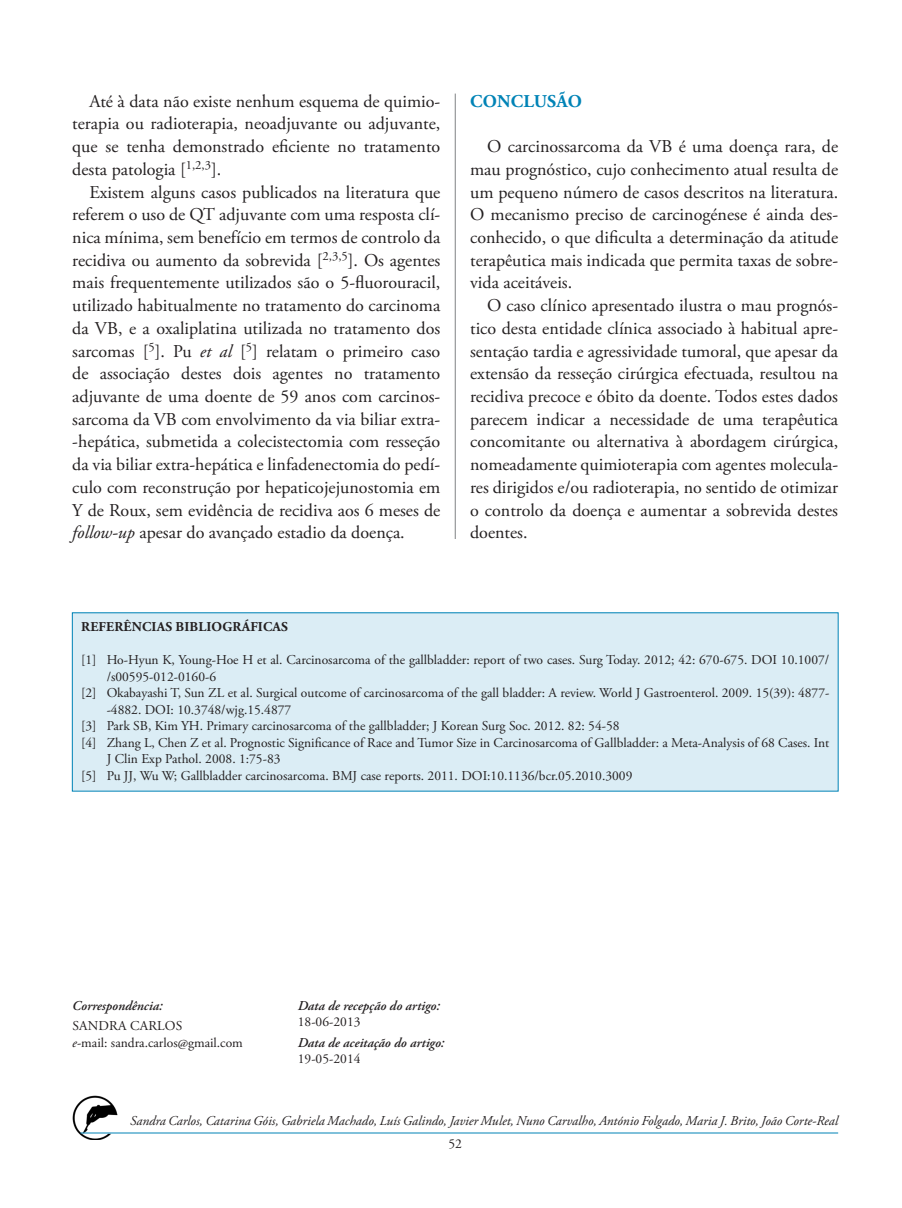
<style>
.page{position:relative;width:902px;height:1208px;background:#fff}
.page>*{position:absolute;margin:0;border:0;box-sizing:border-box;transform-origin:0 0}
.Texto_colunas{font:18px/22.6px "Adobe Garamond Pro";color:#231f20;text-align:justify}
.TITULOS{font:700 18px "Adobe Garamond Pro";letter-spacing:.015em;color:#0083b6}
.Texto_colunas-2{font:13.5px/16.5px "Adobe Garamond Pro";color:#231f20}
.t1{font:italic 13.5px "Adobe Garamond Pro";color:#231f20}
._04_Grau_Academico{font:italic 600 13.5px "Adobe Garamond Pro";color:#231f20}
._04_Grau_Academico-2{font:13.5px "Adobe Garamond Pro";color:#231f20}
.Texto_colunas-3{font:700 13.5px "Adobe Garamond Pro";letter-spacing:.015em;color:#231f20}
._04_Grau_Academico-3{font:13.5px "Adobe Garamond";color:#231f20}
.s1{font-style:italic}
</style>
<div class="page">
<hr style="left:455px;top:94px;width:1px;height:969px;background:#808285">
<img style="left:72px;top:1095px;width:46px;height:45px">
<hr style="left:81px;top:1132px;width:757px;height:1px;background:#0083b6">
<div style="left:440px;top:539px;width:30px;height:543px;background:#fff"></div>
<div style="left:72px;top:613px;width:766px;height:178px;background:#dbedf5"></div>
<p class="Texto_colunas" style="left:72px;top:90px;width:369px;text-indent:17px">Até à data não existe nenhum esquema de quimio&shy;terapia ou radioterapia, neoadjuvante ou adjuvante, que se tenha demonstrado eficiente no tratamento desta patologia [<sup>1,2,3</sup>].</p>
<p class="Texto_colunas" style="left:72px;top:181px;width:369px;text-indent:17px">Existem alguns casos publicados na literatura que referem o uso de QT adjuvante com uma resposta clí&shy;nica mínima, sem benefício em termos de controlo da recidiva ou aumento da sobrevida [<sup>2,3,5</sup>]. Os agentes mais frequentemente utilizados são o 5-fluorouracil, utilizado habitualmente no tratamento do carcinoma da VB, e a oxaliplatina utilizada no tratamento dos sarcomas [<sup>5</sup>]. Pu <span class="s1">et al</span> [<sup>5</sup>] relatam o primeiro caso de associação destes dois agentes no tratamento adjuvante de uma doente de 59 anos com carcinos&shy;sarcoma da VB com envolvimento da via biliar extra--hepática, submetida a colecistectomia com resseção da via biliar extra-hepática e linfadenectomia do pedí&shy;culo com reconstrução por hepaticojejunostomia em Y de Roux, sem evidência de recidiva aos 6 meses de <span class="s1">follow-up</span> apesar do avançado estadio da doença.</p>
<p class="TITULOS" style="left:470px;top:90px;width:113px">CONCLUSÃO</p>
<p class="Texto_colunas" style="left:470px;top:136px;width:369px;text-indent:17px">O carcinossarcoma da VB é uma doença rara, de mau prognóstico, cujo conhecimento atual resulta de um pequeno número de casos descritos na literatura.<br>O mecanismo preciso de carcinogénese é ainda des&shy;conhecido, o que dificulta a determinação da atitude terapêutica mais indicada que permita taxas de sobre&shy;vida aceitáveis.</p>
<p class="Texto_colunas" style="left:470px;top:295px;width:369px;text-indent:17px">O caso clínico apresentado ilustra o mau prognós&shy;tico desta entidade clínica associado à habitual apre&shy;sentação tardia e agressividade tumoral, que apesar da extensão da resseção cirúrgica efectuada, resultou na recidiva precoce e óbito da doente. Todos estes dados parecem indicar a necessidade de uma terapêutica concomitante ou alternativa à abordagem cirúrgica, nomeadamente quimioterapia com agentes molecula&shy;res dirigidos e/ou radioterapia, no sentido de otimizar o controlo da doença e aumentar a sobrevida destes doentes.</p>
<p class="Texto_colunas-3" style="left:81px;top:619px;width:208px">REFERÊNCIAS BIBLIOGRÁFICAS</p>
<p class="Texto_colunas-2" style="left:107px;top:652px;width:724px;text-indent:-26px">[1] Ho-Hyun K, Young-Hoe H et al. Carcinosarcoma of the gallbladder: report of two cases. Surg Today. 2012; 42: 670-675. DOI 10.1007/ /s00595-012-0160-6</p>
<p class="Texto_colunas-2" style="left:107px;top:685px;width:724px;text-indent:-26px">[2] Okabayashi T, Sun ZL et al. Surgical outcome of carcinosarcoma of the gall bladder: A review. World J Gastroenterol. 2009. 15(39): 4877- -4882. DOI: 10.3748/wjg.15.4877</p>
<p class="Texto_colunas-2" style="left:81px;top:718px;width:540px">[3] Park SB, Kim YH. Primary carcinosarcoma of the gallbladder; J Korean Surg Soc. 2012. 82: 54-58</p>
<p class="Texto_colunas-2" style="left:107px;top:735px;width:724px;text-indent:-26px">[4] Zhang L, Chen Z et al. Prognostic Significance of Race and Tumor Size in Carcinosarcoma of Gallbladder: a Meta-Analysis of 68 Cases. Int<br>J Clin Exp Pathol. 2008. 1:75-83</p>
<p class="Texto_colunas-2" style="left:81px;top:768px;width:552px">[5] Pu JJ, Wu W; Gallbladder carcinosarcoma. BMJ case reports. 2011. DOI:10.1136/bcr.05.2010.3009</p>
<p class="_04_Grau_Academico" style="left:72px;top:997px;width:92px">Correspondência:</p>
<p class="Texto_colunas-2" style="left:72px;top:1018px;width:111px">SANDRA CARLOS</p>
<p class="_04_Grau_Academico-2" style="left:72px;top:1034px;width:172px"><span class="s1">e</span>-mail: sandra.carlos@gmail.com</p>
<p class="_04_Grau_Academico" style="left:298px;top:997px;width:143px">Data de recepção do artigo:</p>
<p class="_04_Grau_Academico-3" style="left:298px;top:1014px;width:64px">18-06-2013</p>
<p class="_04_Grau_Academico" style="left:298px;top:1034px;width:148px">Data de aceitação do artigo:</p>
<p class="_04_Grau_Academico-3" style="left:298px;top:1052px;width:64px">19-05-2014</p>
<p class="t1" style="left:130px;top:1112px;width:709px">Sandra Carlos, Catarina Góis, Gabriela Machado, Luís Galindo, Javier Mulet, Nuno Carvalho, António Folgado, Maria J. Brito, João Corte-Real</p>
<p class="Texto_colunas-2" style="left:448px;top:1136px;width:14px">55</p>
</div>
